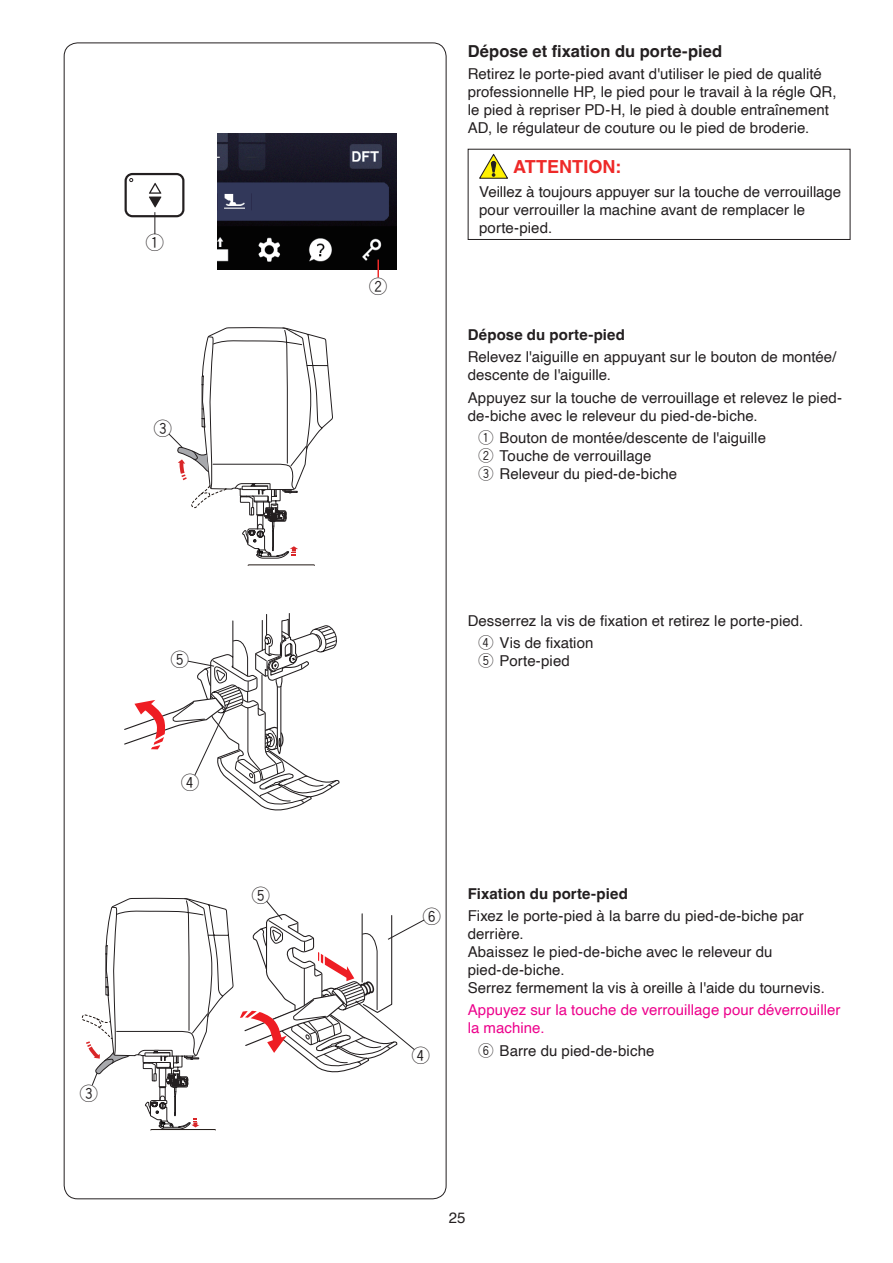
<style>
.page{position:relative;width:893px;height:1263px;background:#fff}
.page>*{position:absolute;margin:0;border:0;box-sizing:border-box;transform-origin:0 0}
.t1{font:700 18px "Helvetica";letter-spacing:.005em;color:#ee2928}
.t2{font:18px "Gth Hround";color:#231f20}
.t3{font:700 16.5px "Helvetica";color:#231f20}
.t4{font:15px/18px "Helvetica";letter-spacing:.005em;color:#231f20}
.t5{font:15px/18px "Helvetica";color:#ed028c}
.t6{font:700 15px "Helvetica";letter-spacing:.005em;color:#231f20}
.s1{font-family:"Gth Hround"}
</style>
<div class="page">
<svg style="left:240px;top:900px;width:185px;height:172px"></svg>
<svg style="left:124px;top:613px;width:216px;height:197px"></svg>
<svg style="left:168px;top:327px;width:165px;height:239px"></svg>
<svg style="left:82px;top:898px;width:151px;height:232px"></svg>
<img style="left:218px;top:133px;width:179px;height:136px">
<svg style="left:377px;top:260px;width:2px;height:17px"></svg>
<svg style="left:124px;top:172px;width:61px;height:62px"></svg>
<svg style="left:479px;top:154px;width:29px;height:25px"></svg>
<div style="left:468px;top:149px;width:382px;height:91px;border:1px solid #231f20"></div>
<p class="t2" style="left:146px;top:234px;width:19px">Q</p>
<p class="t2" style="left:154px;top:419px;width:19px">E</p>
<p class="t2" style="left:80px;top:1084px;width:19px">E</p>
<p class="t2" style="left:171px;top:650px;width:19px">T</p>
<p class="t2" style="left:181px;top:774px;width:19px">R</p>
<p class="t2" style="left:252px;top:886px;width:19px">T</p>
<p class="t2" style="left:369px;top:277px;width:19px">W</p>
<p class="t3" style="left:468px;top:41px;width:256px">Dépose et fixation du porte-pied</p>
<p class="t4" style="left:468px;top:66px;width:370px">Retirez le porte-pied avant d'utiliser le pied de qualité professionnelle HP, le pied pour le travail à la régle QR, le pied à repriser PD-H, le pied à double entraînement AD, le régulateur de couture ou le pied de broderie.</p>
<p class="t1" style="left:513px;top:156px;width:110px">ATTENTION:</p>
<p class="t4" style="left:479px;top:183px;width:364px">Veillez à toujours appuyer sur la touche de verrouillage pour verrouiller la machine avant de remplacer le porte-pied.</p>
<p class="t6" style="left:468px;top:326px;width:159px">Dépose du porte-pied</p>
<p class="t4" style="left:468px;top:348px;width:370px">Relevez l'aiguille en appuyant sur le bouton de montée/ descente de l'aiguille.</p>
<p class="t4" style="left:468px;top:389px;width:376px">Appuyez sur la touche de verrouillage et relevez le pied&shy;de-biche avec le releveur du pied-de-biche.</p>
<p class="t4" style="left:478px;top:429px;width:289px"><span class="s1">Q</span> Bouton de montée/descente de l'aiguille<br><span class="s1">W</span> Touche de verrouillage<br><span class="s1">E</span> Releveur du pied-de-biche</p>
<p class="t4" style="left:478px;top:610px;width:326px;line-height:22.2px;text-indent:-11px">Desserrez la vis de fixation et retirez le porte-pied.<br><span class="s1">R</span> Vis de fixation</p>
<p class="t4" style="left:478px;top:652px;width:93px"><span class="s1">T</span> Porte-pied</p>
<p class="t2" style="left:423px;top:908px;width:19px">Y</p>
<p class="t2" style="left:412px;top:1047px;width:19px">R</p>
<p class="t6" style="left:468px;top:884px;width:162px">Fixation du porte-pied</p>
<p class="t4" style="left:468px;top:907px;width:359px">Fixez le porte-pied à la barre du pied-de-biche par derrière.<br>Abaissez le pied-de-biche avec le releveur du pied-de-biche.<br>Serrez fermement la vis à oreille à l'aide du tournevis.</p>
<p class="t5" style="left:468px;top:1001px;width:374px">Appuyez sur la touche de verrouillage pour déverrouiller la machine.</p>
<p class="t4" style="left:478px;top:1042px;width:178px"><span class="s1">Y</span> Barre du pied-de-biche</p>
<p class="t4" style="left:449px;top:1209px;width:18px">25</p>
</div>
